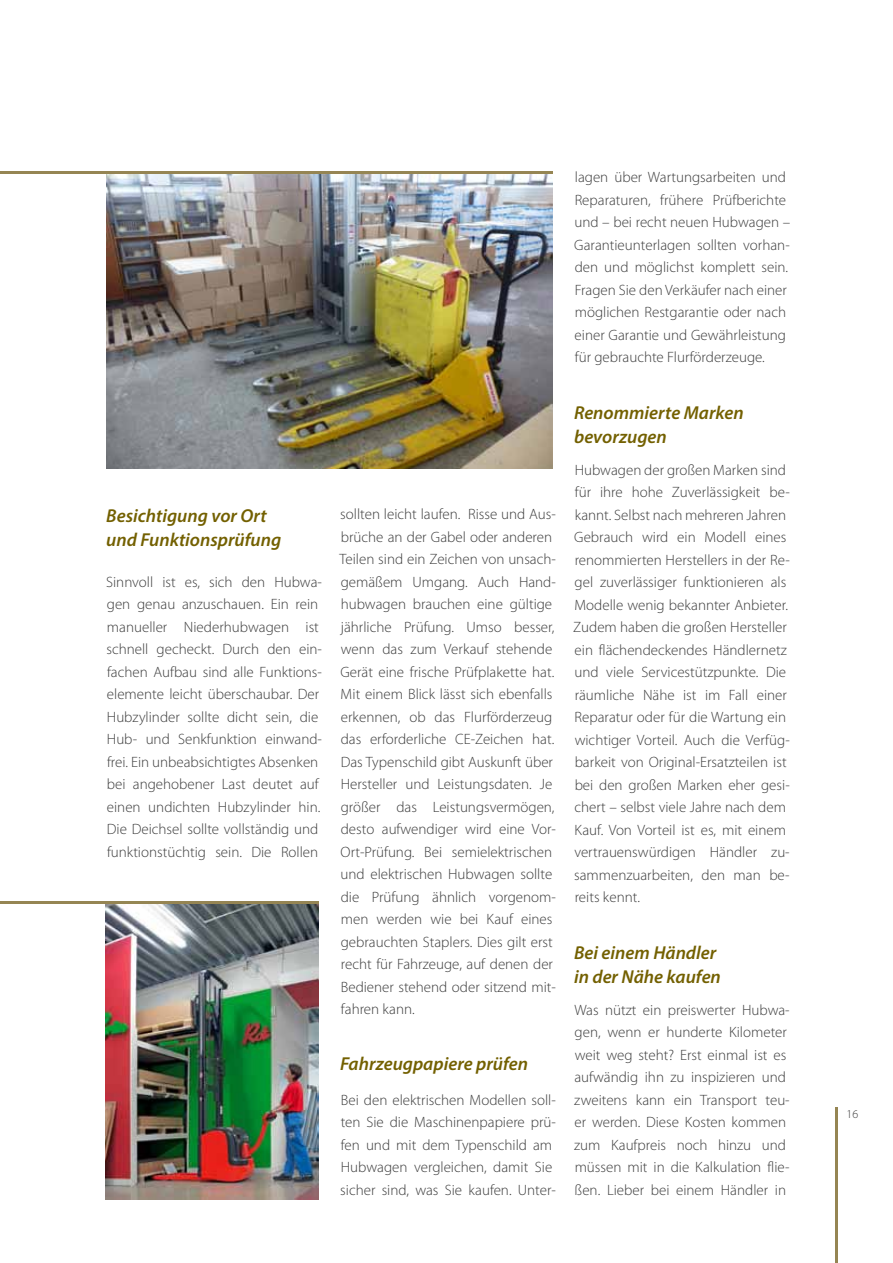
<style>
.page{position:relative;width:893px;height:1263px;background:#fff}
.page>*{position:absolute;margin:0;border:0;box-sizing:border-box;transform-origin:0 0}
.t1{font:italic 600 18.75px/24px "Myriad Pro";color:#736000}
.t2{font:300 15px/22.5px "Myriad Pro";color:#3c3c3c}
.t3{font:300 12px "Myriad Pro";color:#3c3c3c}
</style>
<div class="page">
<hr style="left:836px;top:1108px;width:2px;height:155px;background:#958553">
<img style="left:106px;top:173px;width:447px;height:296px">
<img style="left:105px;top:904px;width:214px;height:295px">
<hr style="left:0;top:171px;width:553px;height:2px;background:#958553">
<hr style="left:0;top:901px;width:319px;height:3px;background:#958553">
<p class="t1" style="left:106px;top:503px;width:177px">Besichtigung vor Ort und Funktionsprüfung</p>
<p class="t2" style="left:106px;top:570px;width:217px">Sinnvoll ist es, sich den Hubwa&shy;gen genau anzuschauen. Ein rein manueller Niederhubwagen ist schnell gecheckt. Durch den ein&shy;fachen Aufbau sind alle Funktions&shy;elemente leicht überschaubar. Der Hubzylinder sollte dicht sein, die Hub- und Senkfunktion einwand&shy;frei. Ein unbeabsichtigtes Absenken bei angehobener Last deutet auf einen undichten Hubzylinder hin.<br>Die Deichsel sollte vollständig und funktionstüchtig sein. Die Rollen</p>
<p class="t2" style="left:339px;top:503px;width:218px">sollten leicht laufen. Risse und Aus&shy;brüche an der Gabel oder anderen<br>Teilen sind ein Zeichen von unsach&shy;gemäßem Umgang. Auch Hand&shy;hubwagen brauchen eine gültige jährliche Prüfung. Umso besser, wenn das zum Verkauf stehende<br>Gerät eine frische Prüfplakette hat.<br>Mit einem Blick lässt sich ebenfalls erkennen, ob das Flurförderzeug das erforderliche CE-Zeichen hat.<br>Das Typenschild gibt Auskunft über<br>Hersteller und Leistungsdaten. Je größer das Leistungsvermögen, desto aufwendiger wird eine Vor-<br>Ort-Prüfung. Bei semielektrischen und elektrischen Hubwagen sollte die Prüfung ähnlich vorgenom&shy;men werden wie bei Kauf eines gebrauchten Staplers. Dies gilt erst recht für Fahrzeuge, auf denen der<br>Bediener stehend oder sitzend mit&shy;fahren kann.</p>
<p class="t1" style="left:340px;top:1051px;width:190px">Fahrzeugpapiere prüfen</p>
<p class="t2" style="left:340px;top:1088px;width:217px">Bei den elektrischen Modellen soll&shy;ten Sie die Maschinenpapiere prü&shy;fen und mit dem Typenschild am Hubwagen vergleichen, damit Sie sicher sind, was Sie kaufen. Unter-</p>
<p class="t2" style="left:574px;top:166px;width:217px">lagen über Wartungsarbeiten und Reparaturen, frühere Prüfberichte und – bei recht neuen Hubwagen – Garantieunterlagen sollten vorhan&shy;den und möglichst komplett sein.<br>Fragen Sie den Verkäufer nach einer möglichen Restgarantie oder nach einer Garantie und Gewährleistung für gebrauchte Flurförderzeuge.</p>
<p class="t1" style="left:574px;top:400px;width:171px">Renommierte Marken bevorzugen</p>
<p class="t2" style="left:573px;top:458px;width:218px">Hubwagen der großen Marken sind für ihre hohe Zuverlässigkeit be&shy;kannt. Selbst nach mehreren Jahren Gebrauch wird ein Modell eines renommierten Herstellers in der Re&shy;gel zuverlässiger funktionieren als Modelle wenig bekannter Anbieter.<br>Zudem haben die großen Hersteller ein flächendeckendes Händlernetz und viele Servicestützpunkte. Die räumliche Nähe ist im Fall einer Reparatur oder für die Wartung ein wichtiger Vorteil. Auch die Verfüg&shy;barkeit von Original-Ersatzteilen ist bei den großen Marken eher gesi&shy;chert – selbst viele Jahre nach dem Kauf. Von Vorteil ist es, mit einem vertrauenswürdigen Händler zu&shy;sammenzuarbeiten, den man be&shy;reits kennt.</p>
<p class="t1" style="left:574px;top:940px;width:148px">Bei einem Händler in der Nähe kaufen</p>
<p class="t2" style="left:574px;top:998px;width:217px">Was nützt ein preiswerter Hubwa&shy;gen, wenn er hunderte Kilometer weit weg steht? Erst einmal ist es aufwändig ihn zu inspizieren und zweitens kann ein Transport teu&shy;er werden. Diese Kosten kommen zum Kaufpreis noch hinzu und müssen mit in die Kalkulation flie&shy;ßen. Lieber bei einem Händler in</p>
<p class="t3" style="left:846px;top:1106px;width:13px">16</p>
</div>
